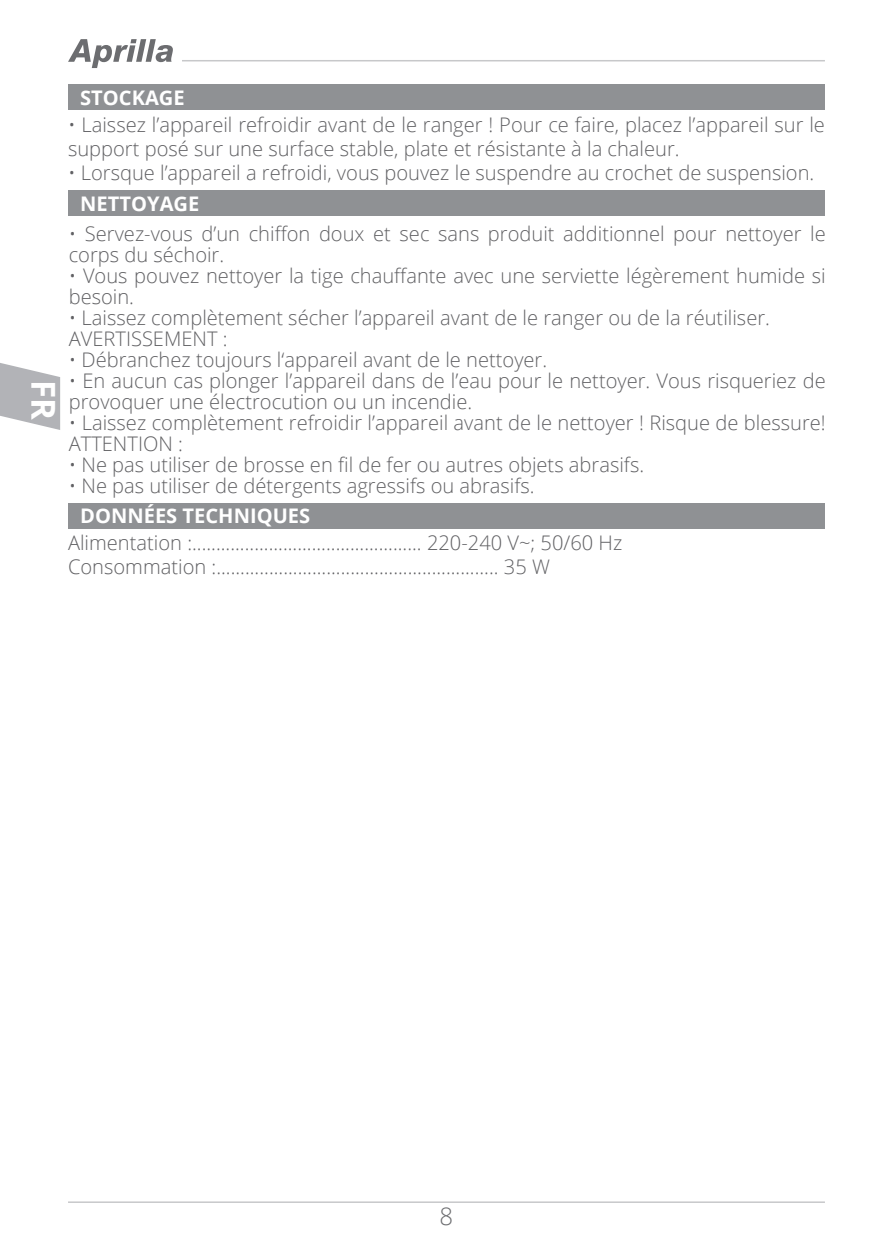
<style>
.page{position:relative;width:893px;height:1259px;background:#fff}
.page>*{position:absolute;margin:0;border:0;box-sizing:border-box;transform-origin:0 0}
.t1{font:700 33px "Open Sans";color:#fff}
.t2{font:300 24px "Open Sans";color:#6c6d70}
.t3{font:300 20.1px/21px "Open Sans";color:#616164}
.t4{font:700 20.1px "Open Sans";color:#fff}
</style>
<div class="page">
<hr style="left:182px;top:60px;width:643px;height:1px;background:#c7c8ca">
<hr style="left:68px;top:1201px;width:757px;height:2px;background:#c7c8ca">
<svg style="left:68px;top:39px;width:105px;height:29px"></svg>
<svg style="left:0;top:363px;width:60px;height:67px"></svg>
<div style="left:68px;top:84px;width:757px;height:26px;background:#8f9194"></div>
<div style="left:68px;top:190px;width:757px;height:26px;background:#8f9194"></div>
<div style="left:68px;top:503px;width:757px;height:25px;background:#8f9194"></div>
<h1 class="t1" style="left:67px;top:380px;width:41px;rotate:90deg">FR</h1>
<p class="t4" style="left:80px;top:83px;width:106px">STOCKAGE</p>
<p class="t3" style="left:68px;top:112px;width:758px;line-height:24px">• Laissez l’appareil refroidir avant de le ranger ! Pour ce faire, placez l’appareil sur le support posé sur une surface stable, plate et résistante à la chaleur.</p>
<p class="t3" style="left:68px;top:161px;width:748px">• Lorsque l’appareil a refroidi, vous pouvez le suspendre au crochet de suspension.</p>
<p class="t4" style="left:80px;top:189px;width:121px">NETTOYAGE</p>
<p class="t3" style="left:69px;top:223px;width:758px">• Servez-vous d’un chiffon doux et sec sans produit additionnel pour nettoyer le corps du séchoir.</p>
<p class="t3" style="left:69px;top:265px;width:758px">• Vous pouvez nettoyer la tige chauffante avec une serviette légèrement humide si besoin.</p>
<p class="t3" style="left:69px;top:307px;width:703px">• Laissez complètement sécher l’appareil avant de le ranger ou de la réutiliser.<br>AVERTISSEMENT :</p>
<p class="t3" style="left:69px;top:349px;width:480px">• Débranchez toujours l‘appareil avant de le nettoyer.</p>
<p class="t3" style="left:69px;top:370px;width:758px">• En aucun cas plonger l’appareil dans de l’eau pour le nettoyer. Vous risqueriez de provoquer une électrocution ou un incendie.</p>
<p class="t3" style="left:69px;top:412px;width:758px">• Laissez complètement refroidir l’appareil avant de le nettoyer ! Risque de blessure!<br>ATTENTION :</p>
<p class="t3" style="left:69px;top:454px;width:577px">• Ne pas utiliser de brosse en fil de fer ou autres objets abrasifs.</p>
<p class="t3" style="left:69px;top:475px;width:467px">• Ne pas utiliser de détergents agressifs ou abrasifs.</p>
<p class="t3" style="left:68px;top:530px;width:556px;line-height:24px">Alimentation :................................................ 220-240 V~; 50/60 Hz<br>Consommation :........................................................... 35 W</p>
<p class="t4" style="left:80px;top:502px;width:231px">DONNÉES TECHNIQUES</p>
<p class="t2" style="left:440px;top:1200px;width:15px">8</p>
</div>
